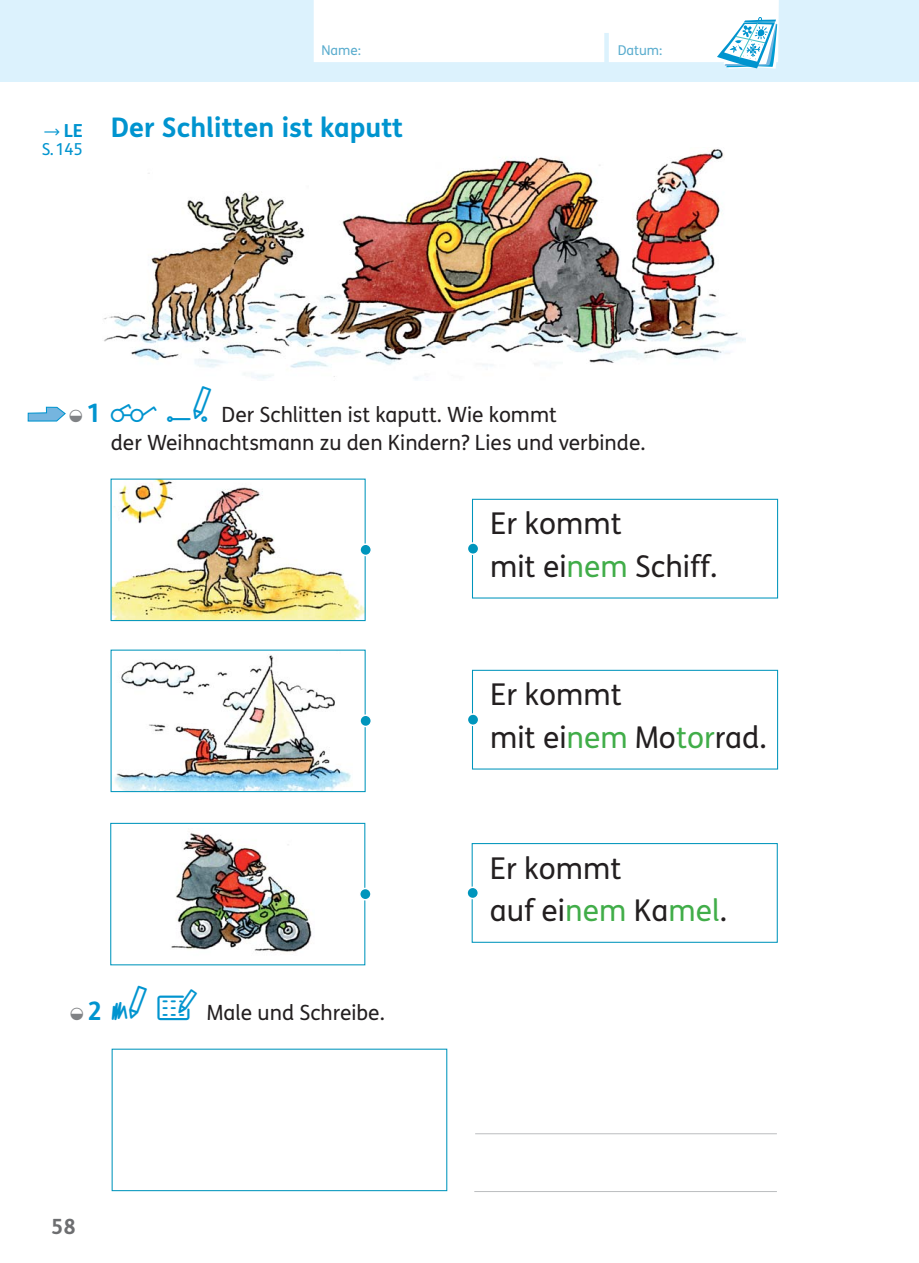
<style>
.page{position:relative;width:919px;height:1263px;background:#fff}
.page>*{position:absolute;margin:0;border:0;box-sizing:border-box;transform-origin:0 0}
.t1{font:30px/42.8px "FS Klett GSV";color:#231f20}
.t2{font:700 27px "FS Klett GSV";color:#0094cf}
.t3{font:700 25.5px "FS Klett GSV";color:#0094cf}
.t4{font:21px/28.5px "FS Klett GSV";color:#231f20}
.t5{font:700 21px "FS Klett GSV";color:#6d6e70}
.t6{font:16.5px "FS Klett GSV";color:#0094cf}
.t7{font:13.5px "FS Klett GSV";color:#5badce}
.s1{font-size:18px}
.s2{color:#41ad49}
</style>
<div class="page">
<div style="left:0;top:0;width:919px;height:81px;background:#dcf2fd"></div>
<img style="left:103px;top:149px;width:643px;height:230px">
<img style="left:113px;top:481px;width:251px;height:138px">
<div style="left:111px;top:479px;width:255px;height:142px;border:1px solid #0095bc"></div>
<div style="left:360px;top:544px;width:11px;height:11px;background:#0095bc;border-radius:50%"></div>
<div style="left:359px;top:543px;width:13px;height:13px;border:2px solid #fff;border-radius:50%"></div>
<img style="left:171px;top:832px;width:141px;height:120px">
<div style="left:110px;top:823px;width:255px;height:142px;border:1px solid #0095bc"></div>
<div style="left:112px;top:1049px;width:335px;height:142px;border:1px solid #0095bc"></div>
<div style="left:360px;top:888px;width:11px;height:12px;background:#0095bc;border-radius:50%"></div>
<div style="left:359px;top:888px;width:13px;height:12px;border:2px solid #fff;border-radius:50%"></div>
<img style="left:114px;top:655px;width:237px;height:135px">
<div style="left:111px;top:650px;width:255px;height:142px;border:1px solid #0095bc"></div>
<div style="left:360px;top:715px;width:11px;height:11px;background:#0095bc;border-radius:50%"></div>
<div style="left:359px;top:714px;width:13px;height:13px;border:2px solid #fff;border-radius:50%"></div>
<div style="left:472px;top:499px;width:306px;height:99px;border:1px solid #0095bc"></div>
<div style="left:467px;top:543px;width:12px;height:11px;background:#0095bc;border-radius:50%"></div>
<div style="left:467px;top:542px;width:12px;height:13px;border:2px solid #fff;border-radius:50%"></div>
<div style="left:472px;top:843px;width:306px;height:100px;border:1px solid #0095bc"></div>
<div style="left:467px;top:887px;width:11px;height:11px;background:#0095bc;border-radius:50%"></div>
<div style="left:466px;top:886px;width:13px;height:13px;border:2px solid #fff;border-radius:50%"></div>
<div style="left:472px;top:670px;width:306px;height:99px;border:1px solid #0095bc"></div>
<div style="left:467px;top:714px;width:12px;height:11px;background:#0095bc;border-radius:50%"></div>
<div style="left:467px;top:713px;width:12px;height:13px;border:2px solid #fff;border-radius:50%"></div>
<hr style="left:474px;top:1191px;width:303px;height:1px;background:#bbbdc0">
<hr style="left:475px;top:1133px;width:302px;height:1px;background:#bbbdc0">
<svg style="left:314px;top:0;width:465px;height:69px;background:#f3fafd"></svg>
<svg style="left:27px;top:406px;width:39px;height:16px"></svg>
<p class="t7" style="left:321px;top:42px;width:41px">Name:</p>
<p class="t7" style="left:618px;top:42px;width:46px">Datum:</p>
<p class="t2" style="left:64px;top:111px;width:341px"><span class="s1">LE</span> Der Schlitten ist kaputt</p>
<p class="t6" style="left:42px;top:140px;width:43px">S. 145</p>
<p class="t3" style="left:87px;top:398px;width:17px">1</p>
<p class="t4" style="left:111px;top:400px;width:536px;text-indent:111px">Der Schlitten ist kaputt. Wie kommt<br>der Weihnachtsmann zu den Kindern? Lies und verbinde.</p>
<h1 class="t1" style="left:490px;top:503px;width:229px">Er kommt<br>mit ei<span class="s2">nem</span> Schiff.</h1>
<h1 class="t1" style="left:490px;top:674px;width:278px">Er kommt<br>mit ei<span class="s2">nem</span> Mo<span class="s2">tor</span>rad.</h1>
<p class="t3" style="left:87px;top:996px;width:17px">2</p>
<p class="t4" style="left:207px;top:999px;width:179px">Male und Schreibe.</p>
<p class="t5" style="left:51px;top:1214px;width:26px">58</p>
<h1 class="t1" style="left:490px;top:847px;width:239px">Er kommt<br>auf ei<span class="s2">nem</span> Ka<span class="s2">mel</span>.</h1>
</div>
